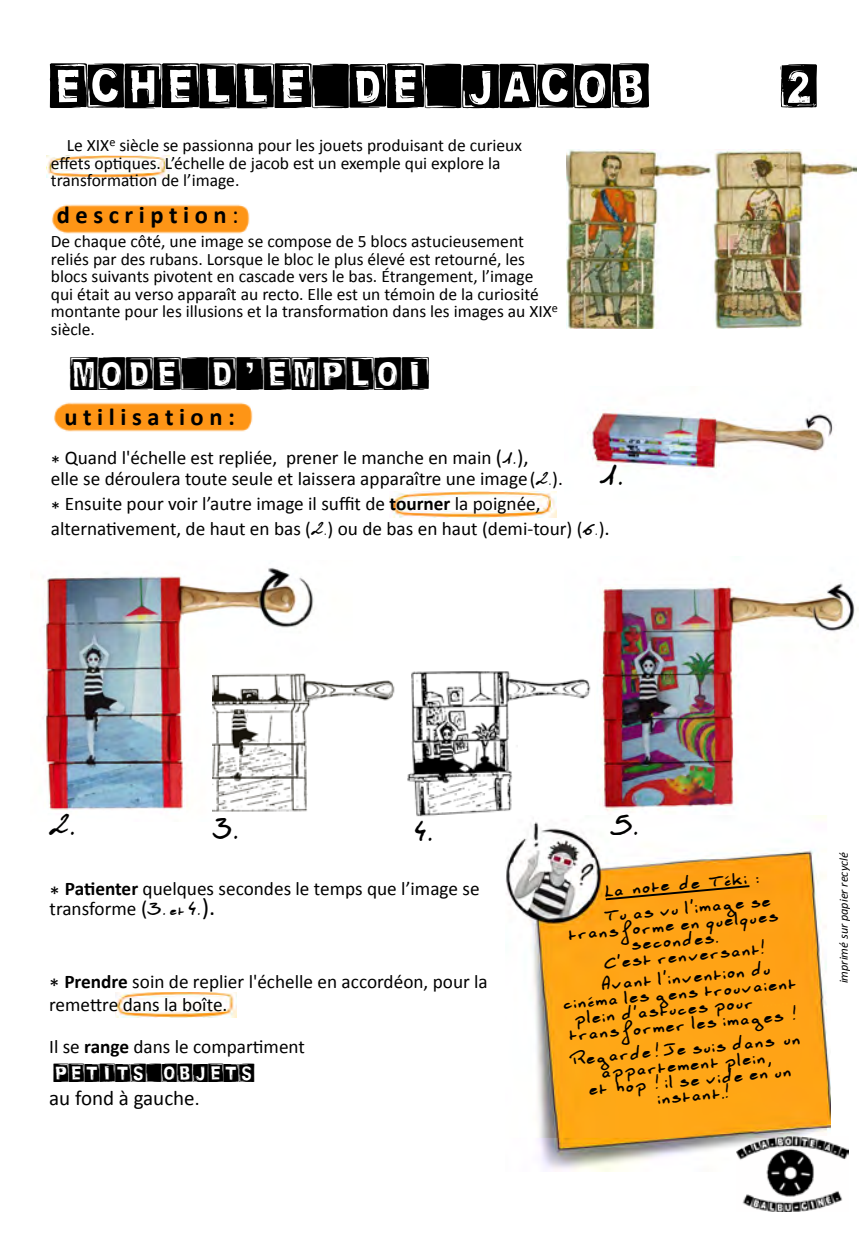
<style>
.page{position:relative;width:864px;height:1241px;background:#fff}
.page>*{position:absolute;margin:0;border:0;box-sizing:border-box;transform-origin:0 0}
.t1{font:69.12px "Stamped DSG";color:#000}
.t2{font:59.5px "coco";color:#000}
.t3{font:43.75px "coco";color:#000}
.t4{font:42px "Stephane Deluce";color:#000}
.t5{font:36.75px "Stephane Deluce";color:#000}
.t6{font:26.25px/24.5px "Stephane Deluce";color:#000}
.t7{font:700 24.5px "Calibri";color:#000}
.t8{font:24.5px "coco";color:#000}
.t9{font:21px "Calibri";color:#000}
.t10{font:19.25px/23.1px "Calibri";color:#000}
.t11{font:17.5px/17.5px "Calibri";color:#000}
.t12{font:italic 12.25px "Calibri";color:#000}
.s1{font-weight:400}
.s2{font-size:21px}
.s3{font-family:"Stephane Deluce";font-size:24.5px}
.s4{font-family:"Stephane Deluce";font-size:22.75px}
.s5{font-family:"Stephane Deluce"}
.s6{font-weight:700}
.s7{font-size:42px}
.s8{font-family:"Stephane Deluce";font-size:21px}
.s9{font-family:"Stephane Deluce";font-size:28px}
.s10{font-size:24.5px}
.s11{font-size:19.25px}
.s12{color:#ffa616}
</style>
<div class="page">
<img style="left:54px;top:402px;width:199px;height:30px">
<img style="left:52px;top:204px;width:198px;height:30px">
<img style="left:597px;top:582px;width:261px;height:229px">
<img style="left:407px;top:671px;width:184px;height:146px">
<img style="left:115px;top:992px;width:121px;height:25px">
<img style="left:44px;top:568px;width:270px;height:244px">
<img style="left:587px;top:412px;width:246px;height:57px">
<img style="left:389px;top:491px;width:167px;height:26px">
<img style="left:505px;top:815px;width:324px;height:356px">
<img style="left:213px;top:667px;width:182px;height:145px">
<img style="left:47px;top:155px;width:123px;height:23px">
<svg style="left:603px;top:883px;width:148px;height:18px;background:#e39012"></svg>
<img style="left:566px;top:150px;width:289px;height:178px">
<img style="left:736px;top:1135px;width:112px;height:76px">
<h2 class="t2" style="left:50px;top:53px;width:601px">ECHELLE DE JACOB</h2>
<p class="t11" style="left:51px;top:137px;width:472px;text-indent:16px">Le XIX<sup>e</sup> siècle se passionna pour les jouets produisant de curieux effets optiques. L’échelle de jacob est un exemple qui explore la transformation de l’image.</p>
<h3 class="t7" style="left:57px;top:199px;width:183px">d e s c r i p t i o n <span class="s1">:</span></h3>
<p class="t11" style="left:51px;top:233px;width:508px">De chaque côté, une image se compose de 5 blocs astucieusement reliés par des rubans. Lorsque le bloc le plus élevé est retourné, les blocs suivants pivotent en cascade vers le bas. Étrangement, l’image qui était au verso apparaît au recto. Elle est un témoin de la curiosité montante pour les illusions et la transformation dans les images au XIX<sup>e </sup>siècle.</p>
<h3 class="t3" style="left:70px;top:349px;width:360px">MODE D'EMPLOI</h3>
<h3 class="t7" style="left:64px;top:401px;width:172px">u t i l i s a t i o n :</h3>
<p class="t10" style="left:51px;top:447px;width:513px;line-height:21px">* Quand l'échelle est repliée, prener le manche en main <span class="s2">(</span><span class="s3">1.</span><span class="s2">),<br></span>elle se déroulera toute seule et laissera apparaître une image(<span class="s4">2</span><span class="s5">.</span>).</p>
<p class="t10" style="left:51px;top:490px;width:560px;line-height:25.2px">* Ensuite pour voir l’autre image il suffit de <span class="s6">tourner</span> la poignée, alternativement, de haut en bas (<span class="s4">2</span><span class="s5">.</span>) ou de bas en haut (demi-tour) (<span class="s3">6</span><span class="s5">.</span>)<span class="s2">.</span></p>
<h3 class="t4" style="left:599px;top:446px;width:27px">1.</h3>
<h1 class="t1" style="left:780px;top:44px;width:38px">2</h1>
<h3 class="t5" style="left:49px;top:800px;width:30px">2<span class="s7">.</span></h3>
<h3 class="t4" style="left:213px;top:799px;width:29px">3.</h3>
<h3 class="t4" style="left:415px;top:801px;width:21px">4.</h3>
<p class="t10" style="left:50px;top:879px;width:431px;line-height:19.2px"><span class="s2">*</span> <span class="s6">Patienter</span> quelques secondes le temps que l’image se transforme <span class="s2">(</span><span class="s3">3.</span><span class="s8">et</span><span class="s9">4</span><span class="s3">.</span><span class="s10">).</span></p>
<p class="t10" style="left:49px;top:969px;width:440px"><span class="s2">*</span> <span class="s6">Prendre</span> soin de replier l'échelle en accordéon, pour la remettre dans la boîte.</p>
<p class="t10" style="left:49px;top:1034px;width:257px">Il se <span class="s6">range</span> dans le compartiment</p>
<h3 class="t8" style="left:53px;top:1059px;width:202px">PETITS OBJETS</h3>
<p class="t9" style="left:49px;top:1084px;width:152px">au fond à gauche<span class="s11">.</span></p>
<h3 class="t4" style="left:610px;top:795px;width:32px">5.</h3>
<h3 class="t6" style="left:601px;top:875px;width:170px;rotate:-5deg">La note de Téki :<br>Tu as vu l'image se</h3>
<h3 class="t6" style="left:567px;top:918px;width:213px;rotate:-5deg">transforme en quelques</h3>
<h3 class="t6" style="left:630px;top:928px;width:89px;rotate:-5deg">secondes.</h3>
<h3 class="t6" style="left:598px;top:949px;width:172px;line-height:21px;rotate:-5deg">C'est renversant!<br>Avant l'invention du</h3>
<h3 class="t6" style="left:562px;top:987px;width:237px;rotate:-5deg">cinéma les gens trouvaient</h3>
<h3 class="t6" style="left:573px;top:1002px;width:217px;rotate:-5deg">plein d'astuces pour <span class="s12">.......</span></h3>
<h3 class="t6" style="left:566px;top:1018px;width:235px;rotate:-5deg">transformer les images !<br>Regarde!Je suis dans un</h3>
<h3 class="t6" style="left:600px;top:1056px;width:172px;rotate:-5deg">appartement plein,</h3>
<h3 class="t6" style="left:587px;top:1073px;width:206px;rotate:-5deg">et hop ! il se vide en un</h3>
<h3 class="t6" style="left:656px;top:1082px;width:74px;rotate:-5deg">instant.!</h3>
<p class="t12" style="left:835px;top:983px;width:133px;rotate:-90deg">imprimé sur papier recyclé</p>
</div>
